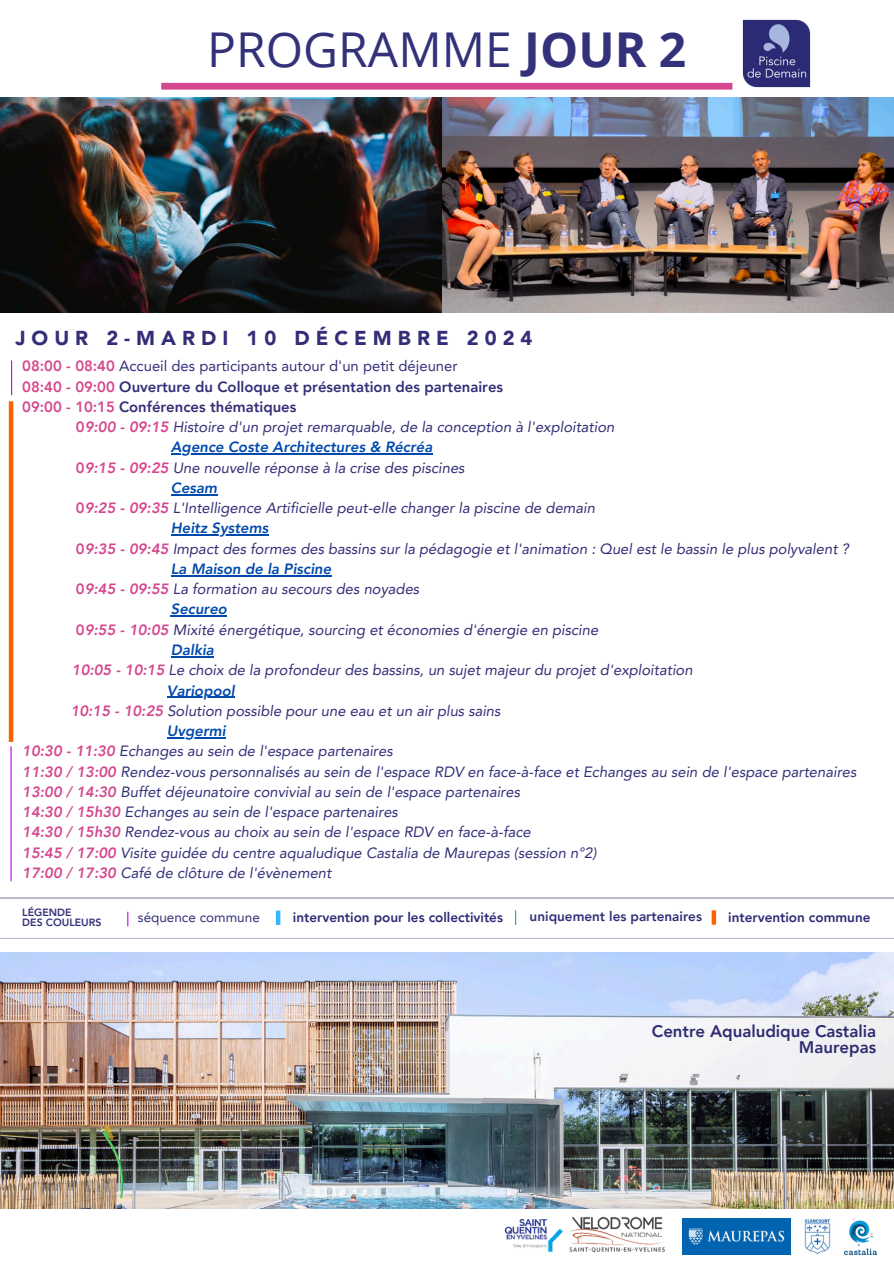
<style>
.page{position:relative;width:894px;height:1264px;background:#fff}
.page>*{position:absolute;margin:0;border:0;box-sizing:border-box;transform-origin:0 0}
.t1{font:48px "Open Sans";color:#33317a}
.t2{font:900 20.1px "Avenir LT Pro";letter-spacing:.3em;color:#332e77}
.t3{font:800 16.8px/15.8px "Avenir LT Pro";color:#2e2c71;text-align:right}
.t4{font:italic 14.85px/20.2px "Avenir LT Pro";color:#332e77}
.t5{font:italic 14.85px/20.2px "Avenir LT Pro";color:#33317a}
.t6{font:800 14.85px "Avenir LT Pro";color:#332e77}
.t7{font:italic 800 14.85px "Avenir LT Pro";color:#004aad}
.t8{font:14.85px "Avenir LT Pro";color:#33317a}
.t9{font:800 13.5px "Avenir LT Pro";color:#2c2b76}
.t10{font:800 13.5px "Avenir LT Pro";color:#33317a}
.t11{font:13.5px "Avenir LT Pro";color:#33317a}
.t12{font:800 10.5px "Avenir LT Pro";color:#33317a}
.s1{font-weight:700}
.s2{font-weight:800;color:#d5488f}
.s3{color:#d5488f}
.s4{font-weight:800;font-style:normal;color:#d5488f}
.s5{font-weight:800;color:#004aad}
</style>
<div class="page">
<hr style="left:171px;top:453px;width:261px;height:1px;background:#004aad">
<hr style="left:171px;top:494px;width:46px;height:1px;background:#004aad">
<hr style="left:171px;top:534px;width:97px;height:1px;background:#004aad">
<hr style="left:171px;top:575px;width:160px;height:1px;background:#004aad">
<hr style="left:171px;top:615px;width:56px;height:1px;background:#004aad">
<hr style="left:171px;top:656px;width:43px;height:1px;background:#004aad">
<hr style="left:167px;top:696px;width:68px;height:1px;background:#004aad">
<hr style="left:167px;top:737px;width:58px;height:1px;background:#004aad">
<hr style="left:11px;top:360px;width:1px;height:35px;background:#c700ff">
<hr style="left:9px;top:401px;width:4px;height:341px;background:#ff6100">
<hr style="left:10px;top:746px;width:2px;height:135px;background:#c700ff">
<div style="left:161px;top:83px;width:571px;height:7px;background:#d5488f"></div>
<svg style="left:0;top:898px;width:893px;height:29px"></svg>
<div style="left:711px;top:910px;width:5px;height:14px;background:#ff6100"></div>
<img style="left:504px;top:1219px;width:59px;height:34px">
<img style="left:569px;top:1216px;width:96px;height:37px">
<img style="left:844px;top:1218px;width:31px;height:36px">
<img style="left:682px;top:1218px;width:108px;height:36px">
<img style="left:804px;top:1218px;width:27px;height:36px">
<img style="left:0;top:952px;width:892px;height:255px">
<img style="left:732px;top:19px;width:79px;height:71px">
<img style="left:0;top:98px;width:442px;height:214px">
<img style="left:442px;top:98px;width:451px;height:214px">
<h5 class="t1" style="left:207px;top:16px;width:480px">PROGRAMME <span class="s1">JOUR 2</span></h5>
<p class="t2" style="left:16px;top:330px;width:518px">JOUR 2-MARDI 10 DÉCEMBRE 2024</p>
<h1 class="t8" style="left:22px;top:360px;width:436px"><span class="s2">08:00 - 08:40</span> Accueil des participants autour d'un petit déjeuner</h1>
<h1 class="t6" style="left:22px;top:380px;width:482px"><span class="s3">08:40 - 09:00</span> Ouverture du Colloque et présentation des partenaires</h1>
<h1 class="t6" style="left:22px;top:400px;width:275px"><span class="s3">09:00 - 10:15</span> Conférences thématiques</h1>
<h1 class="t4" style="left:76px;top:418px;width:540px"><span class="s4">0</span><span class="s2">9:00 - 09:15</span> Histoire d'un projet remarquable, de la conception à l'exploitation</h1>
<p class="t7" style="left:171px;top:441px;width:263px">Agence Coste Architectures &amp; Récréa</p>
<p class="t4" style="left:76px;top:459px;width:390px"><span class="s4">0</span><span class="s2">9:15 - 09:25</span> Une nouvelle réponse à la crise des piscines</p>
<p class="t7" style="left:171px;top:481px;width:48px">Cesam</p>
<p class="t4" style="left:76px;top:499px;width:520px"><span class="s4">0</span><span class="s2">9:25 - 09:35</span> L'Intelligence Artificielle peut-elle changer la piscine de demain</p>
<p class="t7" style="left:171px;top:522px;width:99px">Heitz Systems</p>
<p class="t4" style="left:76px;top:540px;width:774px"><span class="s4">0</span><span class="s2">9:35 - 09:45</span> Impact des formes des bassins sur la pédagogie et l'animation : Quel est le bassin le plus polyvalent ?</p>
<p class="t7" style="left:171px;top:562px;width:162px">La Maison de la Piscine</p>
<p class="t4" style="left:76px;top:580px;width:344px"><span class="s4">0</span><span class="s2">9:45 - 09:55</span> La formation au secours des noyades</p>
<p class="t7" style="left:171px;top:603px;width:58px">Secureo</p>
<p class="t4" style="left:76px;top:621px;width:523px"><span class="s4">0</span><span class="s2">9:55 - 10:05</span> Mixité énergétique, sourcing et économies d'énergie en piscine</p>
<p class="t7" style="left:171px;top:643px;width:44px">Dalkia</p>
<p class="t4" style="left:72px;top:661px;width:622px"><span class="s2">10:05 - 10:15</span> Le choix de la profondeur des bassins, un sujet majeur du projet d'exploitation</p>
<p class="t4" style="left:71px;top:681px;width:431px;text-indent:96px"><span class="s5">Variopool<br></span><span class="s2">10:15 - 10:25</span> Solution possible pour une eau et un air plus sains</p>
<h2 class="t5" style="left:22px;top:722px;width:835px;text-indent:144px"><span class="s5">Uvgermi<br></span><span class="s2">10:30 - 11:30</span> Echanges au sein de l'espace partenaires<br><span class="s2">11:30 / 13:00</span> Rendez-vous personnalisés au sein de l'espace RDV en face-à-face et Echanges au sein de l'espace partenaires <span class="s2">13:00 / 14:30</span> Buffet déjeunatoire convivial au sein de l'espace partenaires<br><span class="s2">14:30 / 15h30</span> Echanges au sein de l'espace partenaires<br><span class="s2">14:30 / 15h30</span> Rendez-vous au choix au sein de l'espace RDV en face-à-face<br><span class="s2">15:45 / 17:00</span> Visite guidée du centre aqualudique Castalia de Maurepas (session n°2)<br><span class="s2">17:00 / 17:30</span> Café de clôture de l'évènement</h2>
<h5 class="t11" style="left:138px;top:911px;width:123px">séquence commune</h5>
<h4 class="t12" style="left:22px;top:907px;width:51px">LÉGENDE</h4>
<p class="t12" style="left:22px;top:918px;width:81px">DES COULEURS</p>
<h4 class="t10" style="left:529px;top:910px;width:174px">uniquement les partenaires</h4>
<h4 class="t9" style="left:728px;top:911px;width:144px">intervention commune</h4>
<p class="t9" style="left:293px;top:911px;width:212px">intervention pour les collectivités</p>
<p class="t3" style="left:651px;top:1025px;width:226px">Centre Aqualudique Castalia<br>Maurepas</p>
</div>
